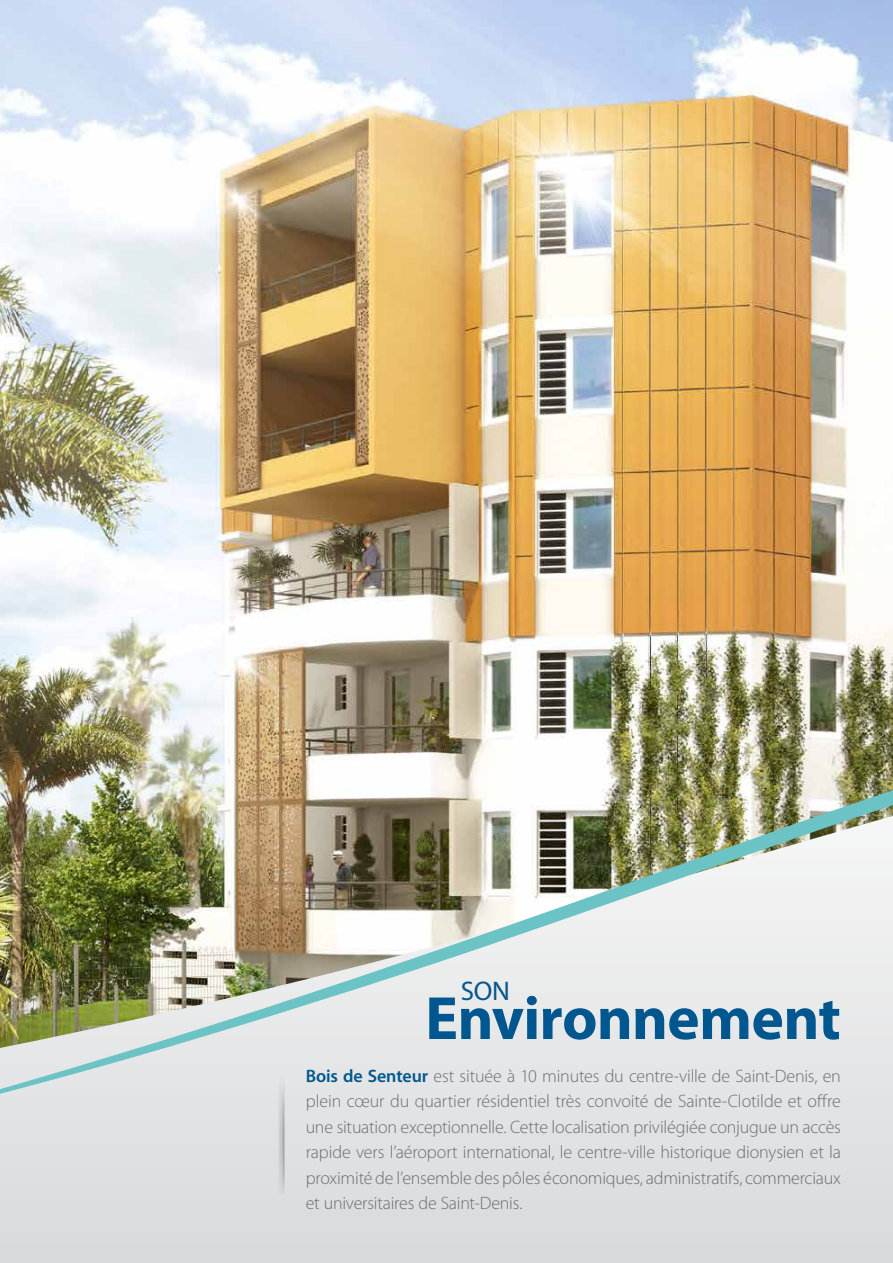
<style>
.page{position:relative;width:893px;height:1263px;background:#fff}
.page>*{position:absolute;margin:0;border:0;box-sizing:border-box;transform-origin:0 0}
.t1{font:700 61.5px "Myriad Pro";letter-spacing:-.015em;color:#00568e}
.t2{font:27px "Myriad Pro";color:#00568e}
.t3{font:300 18px/25.5px "Myriad Pro";letter-spacing:-.015em;color:#6d6e71;text-align:justify}
.s1{font-weight:600;color:#00568e}
</style>
<div class="page">
<img style="left:0;top:0;width:893px;height:724px">
<div style="left:0;top:1129px;width:893px;height:134px;background:#dcdedf"></div>
<img style="left:0;top:724px;width:893px;height:405px">
<img style="left:276px;top:1065px;width:11px;height:128px">
<h2 class="t2" style="left:461px;top:975px;width:51px">SON</h2>
<h1 class="t1" style="left:425px;top:978px;width:417px">Environnement</h1>
<p class="t3" style="left:306px;top:1063px;width:537px"><span class="s1">Bois de Senteur</span> est située à 10 minutes du centre-ville de Saint-Denis, en plein cœur du quartier résidentiel très convoité de Sainte-Clotilde et offre une situation exceptionnelle. Cette localisation privilégiée conjugue un accès rapide vers l’aéroport international, le centre-ville historique dionysien et la proximité de l’ensemble des pôles économiques, administratifs, commerciaux et universitaires de Saint-Denis.</p>
</div>
